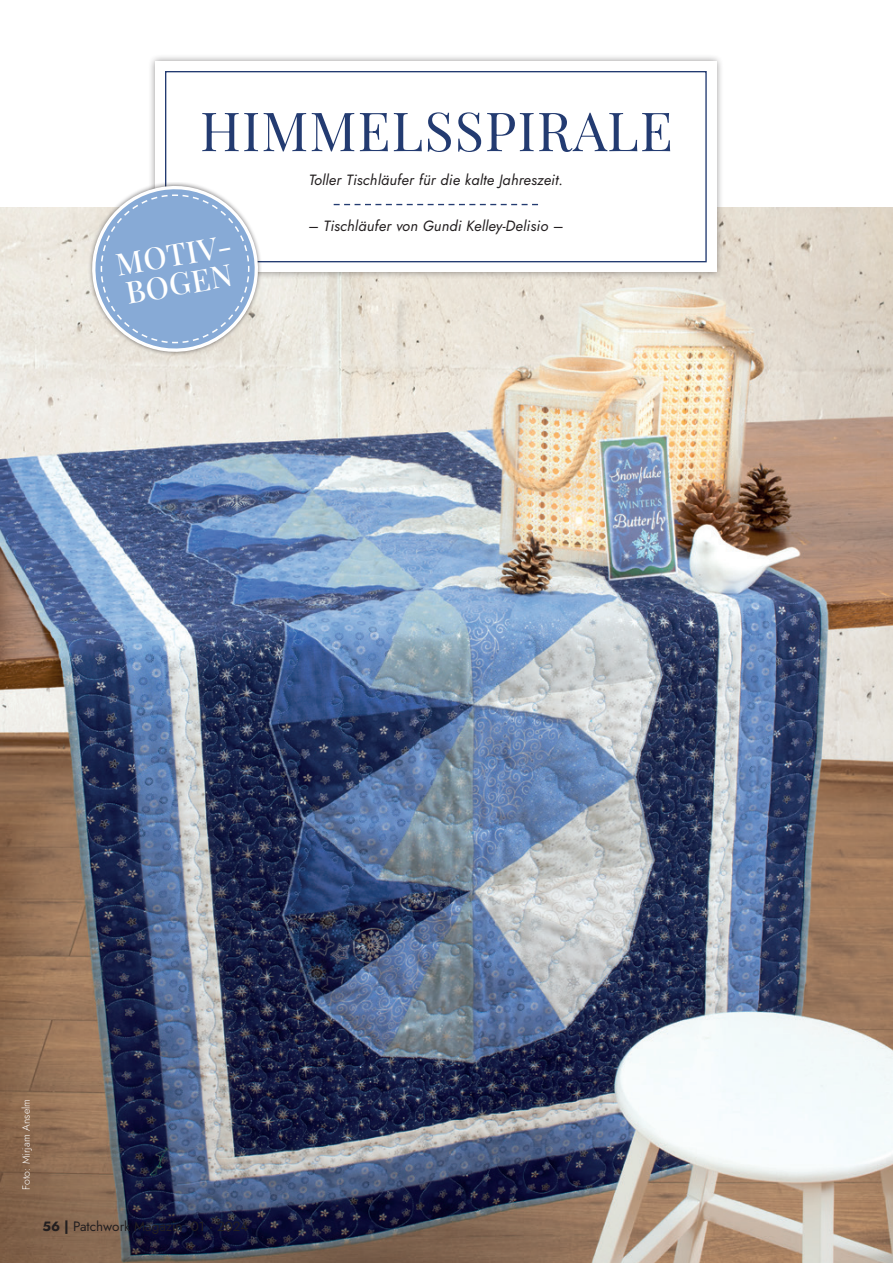
<style>
.page{position:relative;width:893px;height:1263px;background:#fff}
.page>*{position:absolute;margin:0;border:0;box-sizing:border-box;transform-origin:0 0}
.t1{font:54px "Playfair Display";letter-spacing:.02em;color:#233b71}
.t2{font:500 30.6px/29.1px "Playfair Display";color:#fff}
.t3{font:italic 14.85px "Jost";letter-spacing:.01em;color:#231f20}
.t4{font:13.5px "Jost";color:#231f20}
.t5{font:300 10.5px "Jost";letter-spacing:.01em;color:#fff}
.s1{font-weight:700}
</style>
<div class="page">
<img style="left:0;top:208px;width:893px;height:1055px">
<div style="left:147px;top:53px;width:577px;height:227px;background:#231f20;opacity:.5"></div>
<div style="left:155px;top:61px;width:561px;height:211px;background:#fff"></div>
<div style="left:165px;top:71px;width:542px;height:191px;border:1px solid #233b71"></div>
<svg style="left:334px;top:204px;width:204px;height:1px"></svg>
<svg style="left:85px;top:179px;width:180px;height:179px"></svg>
<h1 class="t1" style="left:200px;top:89px;width:474px">HIMMELSSPIRALE</h1>
<p class="t3" style="left:309px;top:170px;width:256px">Toller Tischläufer für die kalte Jahreszeit.</p>
<p class="t3" style="left:308px;top:216px;width:257px">– Tischläufer von Gundi Kelley-Delisio –</p>
<h2 class="t2" style="left:113px;top:248px;width:119px;rotate:-10deg">MOTIV-<br>BOGEN</h2>
<p class="t5" style="left:19px;top:1190px;width:92px;rotate:-90deg">Foto: Mirjam Anselm</p>
<p class="t4" style="left:43px;top:1217px;width:207px"><span class="s1">56 |</span> Patchwork Magazin 01 · 2024</p>
</div>
